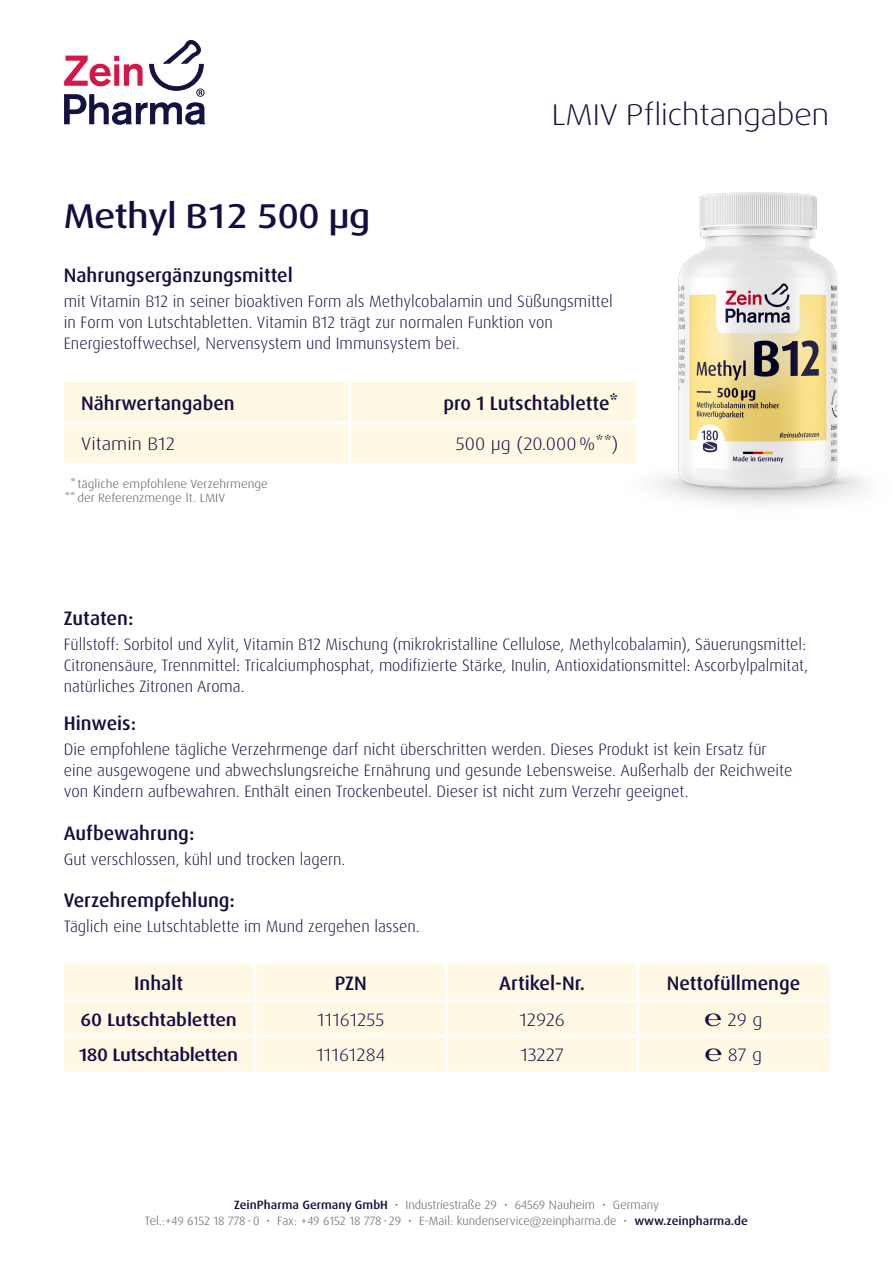
<style>
.page{position:relative;width:893px;height:1263px;background:#fff}
.page>*{position:absolute;margin:0;border:0;box-sizing:border-box;transform-origin:0 0}
.t1{font:500 expanded 34.5px "Dax Pro";letter-spacing:-.015em;color:#140d40}
.t2{font:300 expanded 30px "Dax Pro";color:#140d40}
.t3{font:500 19.5px "Dax Pro";color:#140d40}
.Fließtext{font:300 18px "Dax Pro";color:#140d40;scale:1.1 1}
.Fließtext-2{font:500 18px "Dax Pro";letter-spacing:-.02em;color:#140d40;scale:1.1 1}
.t4{font:300 16.5px/21px "Dax Pro";color:#140d40}
.Fließtext-3{font:300 12px "Dax Pro";color:#57585a;scale:1.05 1}
.Fließtext-4{font:300 12px "Dax Pro";color:#57585a;scale:1.1 1}
.s1{font-weight:500;color:#140d40}
</style>
<div class="page">
<div style="left:64px;top:382px;width:517px;height:81px;background:#fef8e4"></div>
<hr style="left:348px;top:382px;width:3px;height:39px;background:#fff">
<hr style="left:64px;top:421px;width:286px;height:3px;background:#fff">
<hr style="left:350px;top:421px;width:286px;height:3px;background:#fff">
<hr style="left:348px;top:424px;width:3px;height:39px;background:#fff">
<img style="left:581px;top:192px;width:285px;height:312px">
<div style="left:64px;top:964px;width:765px;height:108px;background:#fef8e4"></div>
<hr style="left:254px;top:964px;width:3px;height:35px;background:#fff">
<hr style="left:445px;top:964px;width:3px;height:35px;background:#fff">
<hr style="left:636px;top:964px;width:3px;height:35px;background:#fff">
<hr style="left:64px;top:999px;width:191px;height:3px;background:#fff">
<hr style="left:255px;top:999px;width:191px;height:3px;background:#fff">
<hr style="left:254px;top:1002px;width:3px;height:33px;background:#fff">
<hr style="left:446px;top:999px;width:192px;height:3px;background:#fff">
<hr style="left:445px;top:1002px;width:3px;height:33px;background:#fff">
<hr style="left:638px;top:999px;width:191px;height:3px;background:#fff">
<hr style="left:636px;top:1002px;width:3px;height:33px;background:#fff">
<hr style="left:64px;top:1035px;width:191px;height:3px;background:#fff">
<hr style="left:255px;top:1035px;width:191px;height:3px;background:#fff">
<hr style="left:254px;top:1038px;width:3px;height:34px;background:#fff">
<hr style="left:446px;top:1035px;width:192px;height:3px;background:#fff">
<hr style="left:445px;top:1038px;width:3px;height:34px;background:#fff">
<hr style="left:638px;top:1035px;width:191px;height:3px;background:#fff">
<hr style="left:636px;top:1038px;width:3px;height:34px;background:#fff">
<svg style="left:64px;top:39px;width:142px;height:86px"></svg>
<p class="t2" style="left:552px;top:96px;width:279px">LMIV Pflichtangaben</p>
<p class="t1" style="left:64px;top:194px;width:308px">Methyl B12 500 µg</p>
<p class="t3" style="left:64px;top:262px;width:231px">Nahrungsergänzungsmittel</p>
<p class="t4" style="left:64px;top:291px;width:551px">mit Vitamin B12 in seiner bioaktiven Form als Methylcobalamin und Süßungsmittel in Form von Lutschtabletten. Vitamin B12 trägt zur normalen Funktion von<br>Energiestoffwechsel, Nervensystem und Immunsystem bei.</p>
<p class="t3" style="left:81px;top:391px;width:155px">Nährwertangaben</p>
<p class="t3" style="left:443px;top:391px;width:176px">pro 1 Lutschtablette*</p>
<p class="Fließtext" style="left:81px;top:432px;width:87px">Vitamin B12</p>
<p class="Fließtext" style="left:456px;top:432px;width:149px">500 µg (20.000%**)</p>
<p class="Fließtext-4" style="left:70px;top:476px;width:181px">* tägliche empfohlene Verzehrmenge</p>
<p class="Fließtext-4" style="left:65px;top:490px;width:147px">**der Referenzmenge lt. LMIV</p>
<p class="t3" style="left:64px;top:605px;width:71px">Zutaten:</p>
<p class="t4" style="left:64px;top:634px;width:746px">Füllstoff: Sorbitol und Xylit, Vitamin B12 Mischung (mikrokristalline Cellulose, Methylcobalamin), Säuerungsmittel:<br>Citronensäure, Trennmittel: Tricalciumphosphat, modifizierte Stärke, Inulin, Antioxidationsmittel: Ascorbylpalmitat, natürliches Zitronen Aroma.</p>
<p class="t3" style="left:64px;top:711px;width:74px">Hinweis:</p>
<p class="t4" style="left:64px;top:739px;width:730px">Die empfohlene tägliche Verzehrmenge darf nicht überschritten werden. Dieses Produkt ist kein Ersatz für eine ausgewogene und abwechslungsreiche Ernährung und gesunde Lebensweise. Außerhalb der Reichweite von Kindern aufbewahren. Enthält einen Trockenbeutel. Dieser ist nicht zum Verzehr geeignet.</p>
<p class="t3" style="left:64px;top:820px;width:132px">Aufbewahrung:</p>
<p class="t4" style="left:64px;top:848px;width:283px">Gut verschlossen, kühl und trocken lagern.</p>
<p class="t3" style="left:64px;top:888px;width:173px">Verzehrempfehlung:</p>
<p class="t4" style="left:64px;top:916px;width:358px">Täglich eine Lutschtablette im Mund zergehen lassen.</p>
<p class="t3" style="left:134px;top:971px;width:50px">Inhalt</p>
<p class="t3" style="left:335px;top:971px;width:34px">PZN</p>
<p class="t3" style="left:499px;top:971px;width:87px">Artikel-Nr.</p>
<p class="t3" style="left:667px;top:971px;width:135px">Nettofüllmenge</p>
<p class="Fließtext-2" style="left:80px;top:1008px;width:144px">60 Lutschtabletten</p>
<p class="Fließtext" style="left:317px;top:1008px;width:63px">11161255</p>
<p class="Fließtext" style="left:519px;top:1008px;width:43px">12926</p>
<p class="Fließtext" style="left:705px;top:1008px;width:54px">℮ 29 g</p>
<p class="Fließtext-2" style="left:79px;top:1043px;width:146px">180 Lutschtabletten</p>
<p class="Fließtext" style="left:316px;top:1043px;width:64px">11161284</p>
<p class="Fließtext" style="left:520px;top:1043px;width:41px">13227</p>
<p class="Fließtext" style="left:705px;top:1043px;width:54px">℮ 87 g</p>
<p class="Fließtext-3" style="left:234px;top:1197px;width:406px"><span class="s1">ZeinPharma Germany GmbH</span> • Industriestraße 29 • 64569 Nauheim • Germany</p>
<p class="Fließtext-3" style="left:145px;top:1213px;width:576px">Tel.:+49 6152 18 778-0 • Fax: +49 6152 18 778- 29 • E-Mail: kundenservice@zeinpharma.de • <span class="s1">www.zeinpharma.de</span></p>
</div>
